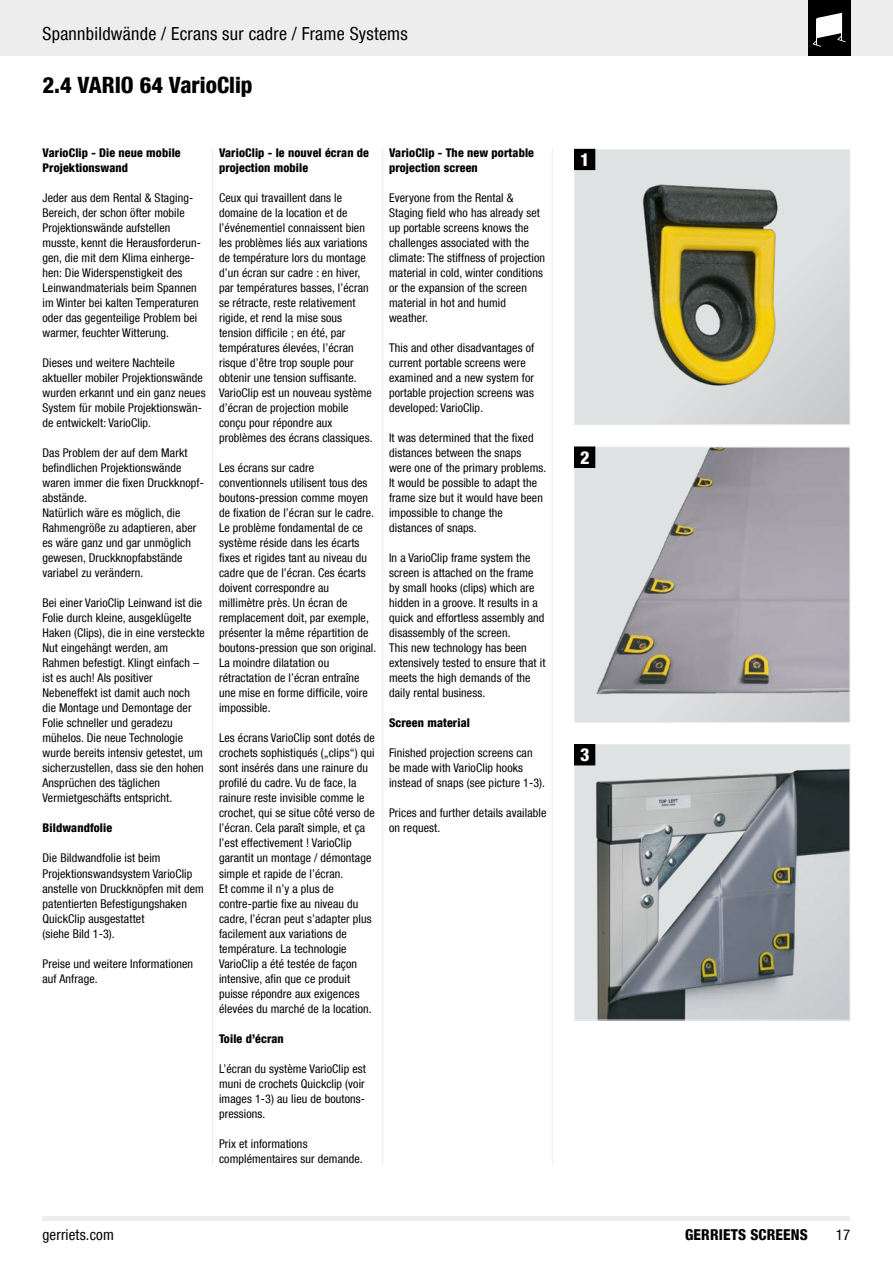
<style>
.page{position:relative;width:893px;height:1263px;background:#fff}
.page>*{position:absolute;margin:0;border:0;box-sizing:border-box;transform-origin:0 0}
.t1{font:800 condensed 22.5px "Helvetica Neue LT Com";color:#000}
.t2{font:condensed 18px "Helvetica Neue LT Com";letter-spacing:.015em;color:#000}
.t3{font:800 condensed 18px "Helvetica Neue LT Com";color:#fff}
.t4{font:800 condensed 15px "Helvetica Neue LT Com";letter-spacing:.01em;color:#000}
.t5{font:condensed 15px "Helvetica Neue LT Com";letter-spacing:.01em;color:#000}
.t6{font:condensed 12px/15px "Helvetica Neue LT Com";letter-spacing:.01em;color:#000}
.t7{font:800 condensed 12px/15px "Helvetica Neue LT Com";letter-spacing:.01em;color:#000}
</style>
<div class="page">
<div style="left:0;top:0;width:893px;height:55px;background:#ededed"></div>
<hr style="left:43px;top:1216px;width:807px;height:4px;background:#ededed">
<hr style="left:212px;top:149px;width:1px;height:1016px;background:#ededed">
<hr style="left:382px;top:149px;width:1px;height:1016px;background:#ededed">
<hr style="left:552px;top:149px;width:1px;height:1016px;background:#ededed">
<div style="left:575px;top:149px;width:275px;height:276px;background:linear-gradient(to right,#e1e4e5,#d5d8d9)"></div>
<img style="left:630px;top:176px;width:164px;height:222px">
<div style="left:574px;top:149px;width:276px;height:276px;border:1px solid #ededed"></div>
<div style="left:575px;top:447px;width:275px;height:275px;background:linear-gradient(to right,#e4e7e8,#c7c8ca)"></div>
<img style="left:596px;top:448px;width:252px;height:266px">
<div style="left:574px;top:446px;width:276px;height:277px;border:1px solid #ededed"></div>
<div style="left:575px;top:745px;width:275px;height:275px;background:#dfe2e3"></div>
<img style="left:589px;top:760px;width:259px;height:258px">
<div style="left:574px;top:744px;width:276px;height:276px;border:1px solid #ededed"></div>
<div style="left:575px;top:149px;width:20px;height:21px;background:#000"></div>
<div style="left:574px;top:149px;width:21px;height:21px;border:1px solid #000"></div>
<div style="left:575px;top:447px;width:20px;height:20px;background:#000"></div>
<div style="left:574px;top:446px;width:21px;height:22px;border:1px solid #000"></div>
<div style="left:575px;top:745px;width:20px;height:20px;background:#000"></div>
<div style="left:574px;top:744px;width:21px;height:21px;border:1px solid #000"></div>
<div style="left:808px;top:0;width:42px;height:55px;background:#000"></div>
<svg style="left:813px;top:13px;width:33px;height:34px"></svg>
<h2 class="t2" style="left:43px;top:23px;width:367px">Spannbildwände / Ecrans sur cadre / Frame Systems</h2>
<h1 class="t1" style="left:43px;top:71px;width:211px">2.4 VARIO 64 VarioClip</h1>
<p class="t7" style="left:43px;top:145px;width:140px">VarioClip - Die neue mobile<br>Projektionswand</p>
<p class="t6" style="left:43px;top:191px;width:160px">Jeder aus dem Rental &amp; Staging-<br>Bereich, der schon öfter mobile<br>Projektionswände aufstellen musste, kennt die Herausforderun&shy;gen, die mit dem Klima einherge&shy;hen: Die Widerspenstigkeit des<br>Leinwandmaterials beim Spannen im Winter bei kalten Temperaturen oder das gegenteilige Problem bei warmer, feuchter Witterung.</p>
<p class="t6" style="left:43px;top:356px;width:165px">Dieses und weitere Nachteile aktueller mobiler Projektionswände wurden erkannt und ein ganz neues<br>System für mobile Projektionswän&shy;de entwickelt: VarioClip.</p>
<p class="t6" style="left:43px;top:446px;width:163px">Das Problem der auf dem Markt befindlichen Projektionswände waren immer die fixen Druckknopf&shy;abstände.<br>Natürlich wäre es möglich, die<br>Rahmengröße zu adaptieren, aber es wäre ganz und gar unmöglich gewesen, Druckknopfabstände variabel zu verändern.</p>
<p class="t6" style="left:43px;top:596px;width:164px">Bei einer VarioClip Leinwand ist die<br>Folie durch kleine, ausgeklügelte<br>Haken (Clips), die in eine versteckte<br>Nut eingehängt werden, am<br>Rahmen befestigt. Klingt einfach – ist es auch! Als positiver<br>Nebeneffekt ist damit auch noch die Montage und Demontage der<br>Folie schneller und geradezu mühelos. Die neue Technologie wurde bereits intensiv getestet, um sicherzustellen, dass sie den hohen<br>Ansprüchen des täglichen<br>Vermietgeschäfts entspricht.</p>
<p class="t7" style="left:43px;top:820px;width:71px">Bildwandfolie</p>
<p class="t6" style="left:43px;top:851px;width:163px">Die Bildwandfolie ist beim<br>Projektionswandsystem VarioClip anstelle von Druckknöpfen mit dem patentierten Befestigungshaken<br>QuickClip ausgestattet<br>(siehe Bild 1-3).</p>
<p class="t6" style="left:43px;top:956px;width:152px">Preise und weitere Informationen auf Anfrage.</p>
<p class="t7" style="left:219px;top:145px;width:152px">VarioClip - le nouvel écran de projection mobile</p>
<p class="t6" style="left:219px;top:191px;width:155px">Ceux qui travaillent dans le domaine de la location et de l’événementiel connaissent bien les problèmes liés aux variations de température lors du montage d’un écran sur cadre : en hiver, par températures basses, l’écran se rétracte, reste relativement rigide, et rend la mise sous tension difficile ; en été, par températures élevées, l’écran risque d’être trop souple pour obtenir une tension suffisante.<br>VarioClip est un nouveau système d’écran de projection mobile conçu pour répondre aux problèmes des écrans classiques.</p>
<p class="t6" style="left:219px;top:461px;width:159px">Les écrans sur cadre conventionnels utilisent tous des boutons-pression comme moyen de fixation de l’écran sur le cadre.<br>Le problème fondamental de ce système réside dans les écarts fixes et rigides tant au niveau du cadre que de l’écran. Ces écarts doivent correspondre au millimètre près. Un écran de remplacement doit, par exemple, présenter la même répartition de boutons-pression que son original.<br>La moindre dilatation ou rétractation de l’écran entraîne une mise en forme difficile, voire impossible.</p>
<p class="t6" style="left:219px;top:731px;width:157px">Les écrans VarioClip sont dotés de crochets sophistiqués („clips“) qui sont insérés dans une rainure du profilé du cadre. Vu de face, la rainure reste invisible comme le crochet, qui se situe côté verso de l’écran. Cela paraît simple, et ça l’est effectivement ! VarioClip garantit un montage / démontage simple et rapide de l’écran.<br>Et comme il n’y a plus de contre-partie fixe au niveau du cadre, l’écran peut s’adapter plus facilement aux variations de température. La technologie<br>VarioClip a été testée de façon intensive, afin que ce produit puisse répondre aux exigences élevées du marché de la location.</p>
<p class="t7" style="left:219px;top:1030px;width:66px">Toile d’écran</p>
<p class="t6" style="left:219px;top:1061px;width:148px;text-align:justify">L’écran du système VarioClip est muni de crochets Quickclip (voir images 1-3) au lieu de boutons&shy;pressions.</p>
<p class="t6" style="left:219px;top:1136px;width:145px">Prix et informations complémentaires sur demande.</p>
<p class="t7" style="left:389px;top:145px;width:146px">VarioClip - The new portable projection screen</p>
<p class="t6" style="left:389px;top:191px;width:157px">Everyone from the Rental &amp;<br>Staging field who has already set up portable screens knows the challenges associated with the climate: The stiffness of projection material in cold, winter conditions or the expansion of the screen material in hot and humid weather.</p>
<p class="t6" style="left:389px;top:341px;width:147px">This and other disadvantages of current portable screens were examined and a new system for portable projection screens was developed: VarioClip.</p>
<p class="t6" style="left:389px;top:431px;width:159px">It was determined that the fixed distances between the snaps were one of the primary problems.<br>It would be possible to adapt the frame size but it would have been impossible to change the distances of snaps.</p>
<p class="t6" style="left:389px;top:551px;width:158px">In a VarioClip frame system the screen is attached on the frame by small hooks (clips) which are hidden in a groove. It results in a quick and effortless assembly and disassembly of the screen.<br>This new technology has been extensively tested to ensure that it meets the high demands of the daily rental business.</p>
<p class="t7" style="left:389px;top:715px;width:82px">Screen material</p>
<p class="t6" style="left:389px;top:746px;width:158px">Finished projection screens can be made with VarioClip hooks instead of snaps (see picture 1-3).</p>
<p class="t6" style="left:389px;top:806px;width:159px">Prices and further details available on request.</p>
<p class="t5" style="left:43px;top:1225px;width:73px">gerriets.com</p>
<h2 class="t3" style="left:580px;top:148px;width:11px">1</h2>
<h2 class="t3" style="left:580px;top:446px;width:11px">2</h2>
<h2 class="t3" style="left:580px;top:744px;width:11px">3</h2>
<p class="t4" style="left:685px;top:1225px;width:124px">GERRIETS SCREENS</p>
<p class="t5" style="left:836px;top:1225px;width:16px">17</p>
</div>
